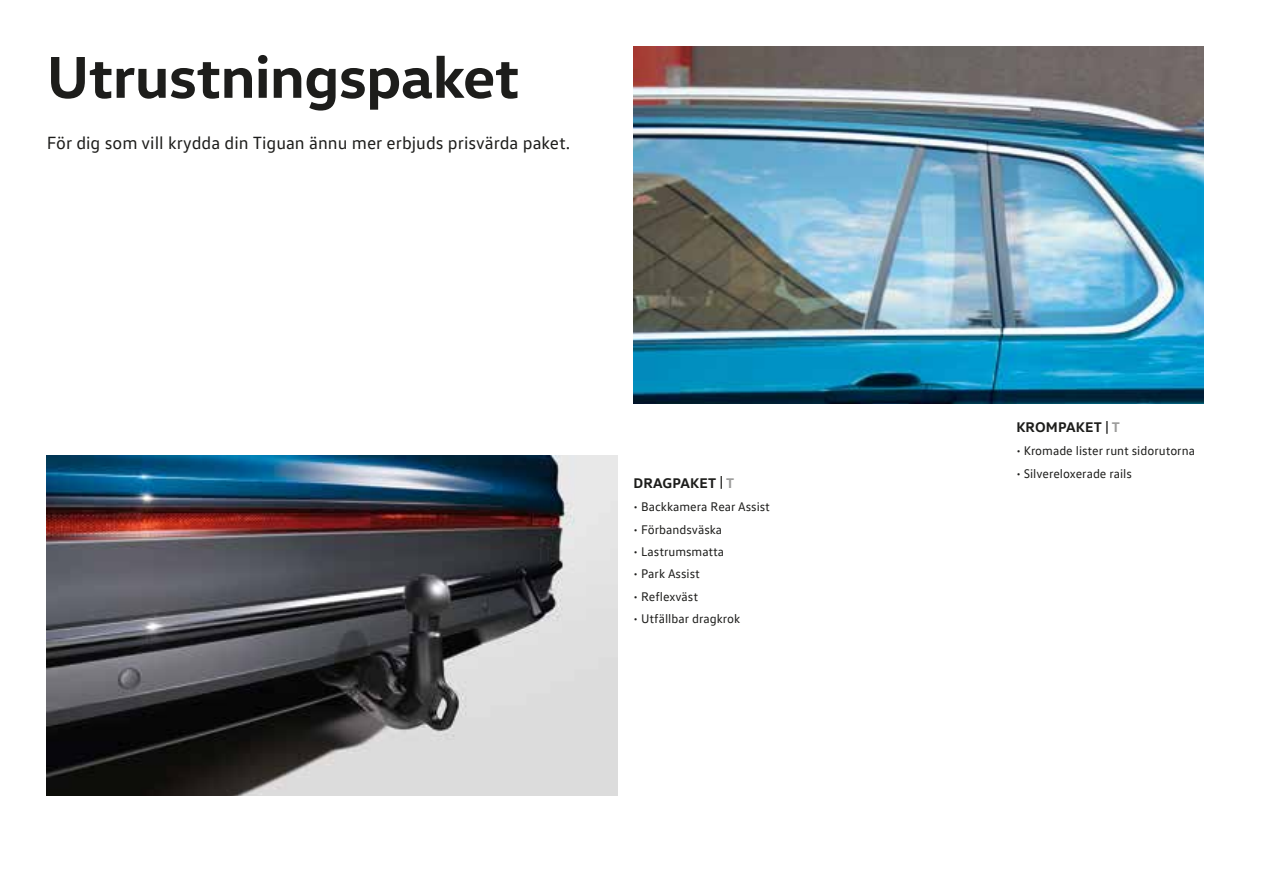
<style>
.page{position:relative;width:1263px;height:893px;background:#fff}
.page>*{position:absolute;margin:0;border:0;box-sizing:border-box;transform-origin:0 0}
.t1{font:700 60px "VW Head";letter-spacing:-.01em;color:#1d1d1b}
.t2{font:18px "VW Text";color:#1d1d1b}
.t3{font:700 14.25px "VW Head";letter-spacing:.01em;color:#1d1d1b}
.t4{font:12.75px "VW Text";color:#1d1d1b}
.s1{color:#9d9d9c}
</style>
<div class="page">
<img style="left:46px;top:455px;width:571px;height:340px">
<img style="left:634px;top:47px;width:569px;height:357px">
<h1 class="t1" style="left:47px;top:38px;width:474px">Utrustningspaket</h1>
<h2 class="t2" style="left:47px;top:132px;width:525px">För dig som vill krydda din Tiguan ännu mer erbjuds prisvärda paket.</h2>
<p class="t3" style="left:634px;top:474px;width:102px">DRAGPAKET | <span class="s1">T</span></p>
<p class="t4" style="left:634px;top:499px;width:138px">• Backkamera Rear Assist</p>
<p class="t4" style="left:634px;top:521px;width:90px">• Förbandsväska</p>
<p class="t4" style="left:634px;top:544px;width:92px">• Lastrumsmatta</p>
<p class="t4" style="left:634px;top:566px;width:68px">• Park Assist</p>
<p class="t4" style="left:634px;top:589px;width:66px">• Reflexväst</p>
<p class="t4" style="left:634px;top:611px;width:108px">• Utfällbar dragkrok</p>
<p class="t3" style="left:1016px;top:418px;width:105px">KROMPAKET | <span class="s1">T</span></p>
<p class="t4" style="left:1016px;top:443px;width:180px">• Kromade lister runt sidorutorna</p>
<p class="t4" style="left:1016px;top:465px;width:117px">• Silvereloxerade rails</p>
</div>
